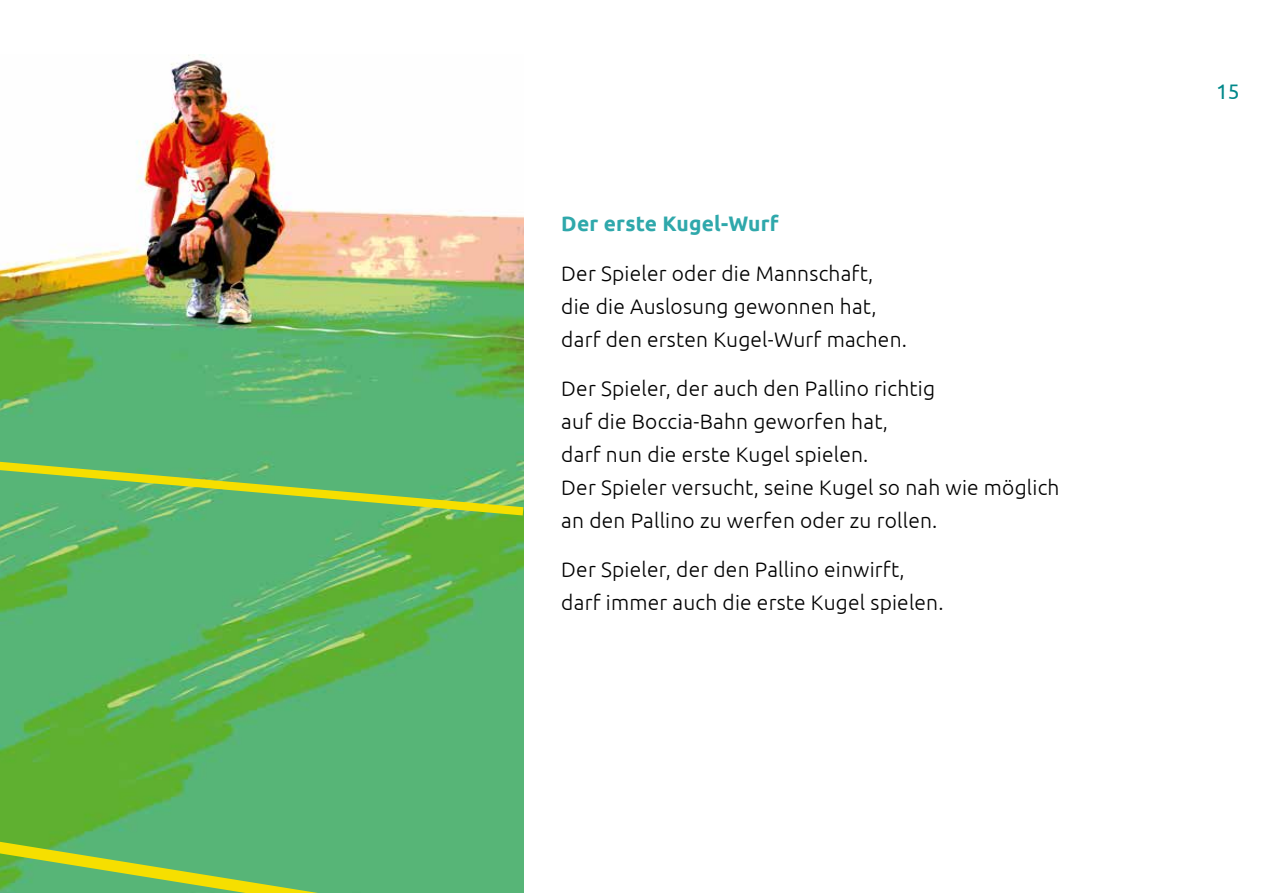
<style>
.page{position:relative;width:1263px;height:893px;background:#fff}
.page>*{position:absolute;margin:0;border:0;box-sizing:border-box;transform-origin:0 0}
.t1{font:300 21px/33px "Ubuntu";letter-spacing:.01em;color:#000}
.t2{font:700 21px "Ubuntu";letter-spacing:.01em;color:#2fa8ab}
.t3{font:21px "Ubuntu";color:#00888a}
</style>
<div class="page">
<img style="left:0;top:54px;width:523px;height:839px">
<svg style="left:0;top:721px;width:453px;height:172px;background:#5fb55f"></svg>
<svg style="left:0;top:403px;width:524px;height:117px;background:#64b86d"></svg>
<p class="t2" style="left:561px;top:211px;width:219px">Der erste Kugel-Wurf</p>
<p class="t1" style="left:561px;top:256px;width:347px">Der Spieler oder die Mannschaft, die die Auslosung gewonnen hat, darf den ersten Kugel-Wurf machen.</p>
<p class="t1" style="left:561px;top:371px;width:500px">Der Spieler, der auch den Pallino richtig<br>auf die Boccia-Bahn geworfen hat,<br>darf nun die erste Kugel spielen.<br>Der Spieler versucht, seine Kugel so nah wie möglich an den Pallino zu werfen oder zu rollen.</p>
<p class="t1" style="left:561px;top:553px;width:384px">Der Spieler, der den Pallino einwirft, darf immer auch die erste Kugel spielen.</p>
<p class="t3" style="left:1216px;top:79px;width:25px">15</p>
</div>
